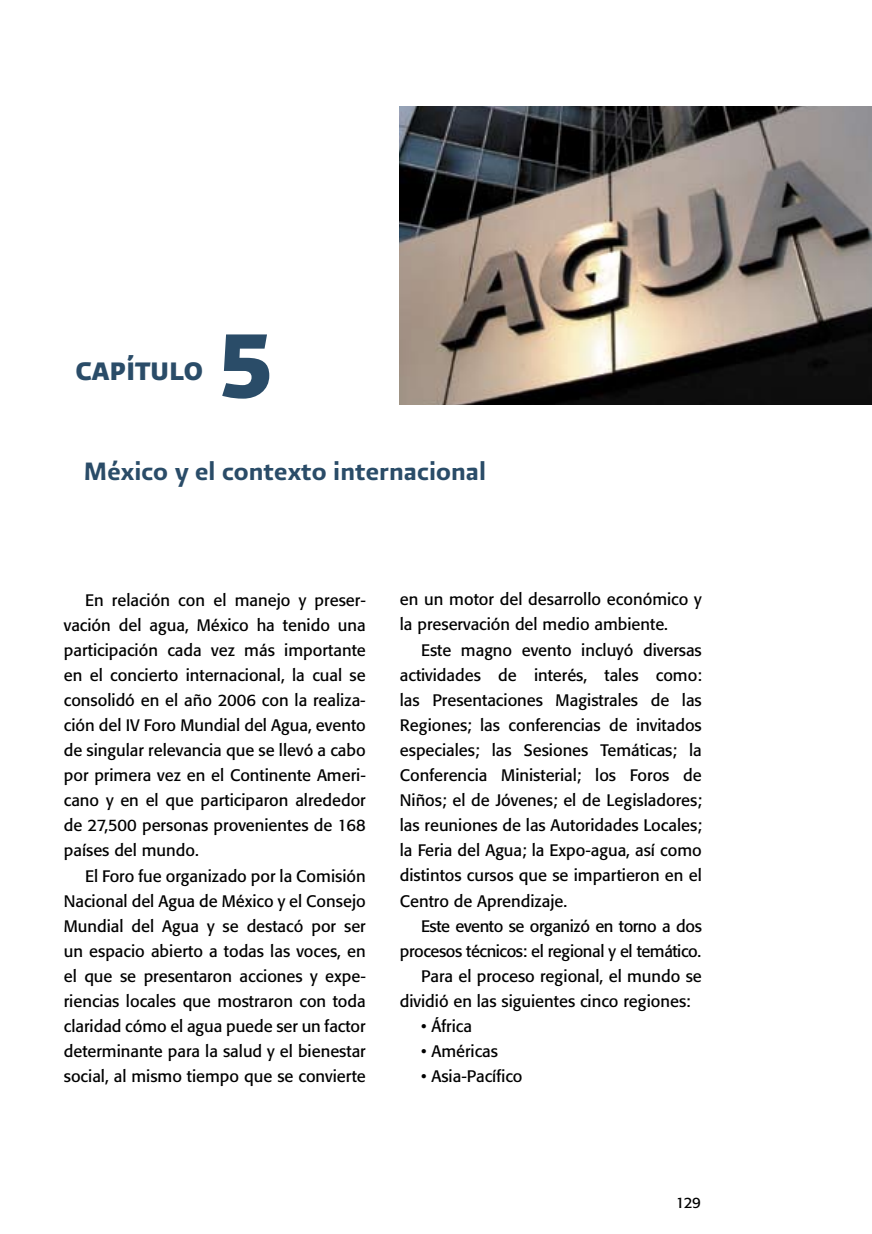
<style>
.page{position:relative;width:872px;height:1234px;background:#fff}
.page>*{position:absolute;margin:0;border:0;box-sizing:border-box;transform-origin:0 0}
.t1{font:108px "Presidencia Fuerte";color:#2a4c68}
.t2{font:30px "Presidencia Firme";color:#2a4c68}
.t3{font:30px "Presidencia Fuerte";color:#2a4c68}
.t4{font:16.5px/25px "Formata";color:#000;text-align:justify}
.t5{font:16.5px "Formata";letter-spacing:-.025em;color:#000}
.t6{font:15px "Formata";color:#000}
</style>
<div class="page">
<img style="left:400px;top:106px;width:472px;height:298px">
<h2 class="t3" style="left:76px;top:354px;width:128px">CAPÍTULO</h2>
<h1 class="t1" style="left:216px;top:305px;width:61px">5</h1>
<h2 class="t2" style="left:83px;top:454px;width:404px">México y el contexto internacional</h2>
<p class="t4" style="left:64px;top:587px;width:303px;text-indent:21px">En relación con el manejo y preser&shy;vación del agua, México ha tenido una participación cada vez más importante en el concierto internacional, la cual se consolidó en el año 2006 con la realiza&shy;ción del IV Foro Mundial del Agua, evento de singular relevancia que se llevó a cabo por primera vez en el Continente Ameri&shy;cano y en el que participaron alrededor de 27,500 personas provenientes de 168 países del mundo.</p>
<p class="t4" style="left:64px;top:863px;width:303px;text-indent:21px">El Foro fue organizado por la Comisión Nacional del Agua de México y el Consejo Mundial del Agua y se destacó por ser un espacio abierto a todas las voces, en el que se presentaron acciones y expe&shy;riencias locales que mostraron con toda claridad cómo el agua puede ser un factor determinante para la salud y el bienestar social, al mismo tiempo que se convierte</p>
<p class="t4" style="left:400px;top:587px;width:303px">en un motor del desarrollo económico y la preservación del medio ambiente.</p>
<p class="t4" style="left:400px;top:637px;width:303px;text-indent:21px">Este magno evento incluyó diversas actividades de interés, tales como: las Presentaciones Magistrales de las Regiones; las conferencias de invitados especiales; las Sesiones Temáticas; la Conferencia Ministerial; los Foros de Niños; el de Jóvenes; el de Legisladores; las reuniones de las Autoridades Locales; la Feria del Agua; la Expo-agua, así como distintos cursos que se impartieron en el Centro de Aprendizaje.</p>
<p class="t5" style="left:421px;top:915px;width:282px">Este evento se organizó en torno a dos</p>
<p class="t5" style="left:400px;top:940px;width:303px">procesos técnicos: el regional y el temático.</p>
<p class="t4" style="left:421px;top:963px;width:282px">Para el proceso regional, el mundo se</p>
<p class="t4" style="left:400px;top:988px;width:292px">dividió en las siguientes cinco regiones:</p>
<p class="t4" style="left:421px;top:1013px;width:52px">• África</p>
<p class="t4" style="left:421px;top:1038px;width:78px">• Américas</p>
<p class="t4" style="left:421px;top:1063px;width:103px">• Asia-Pacífico</p>
<p class="t6" style="left:675px;top:1193px;width:27px">129</p>
</div>
